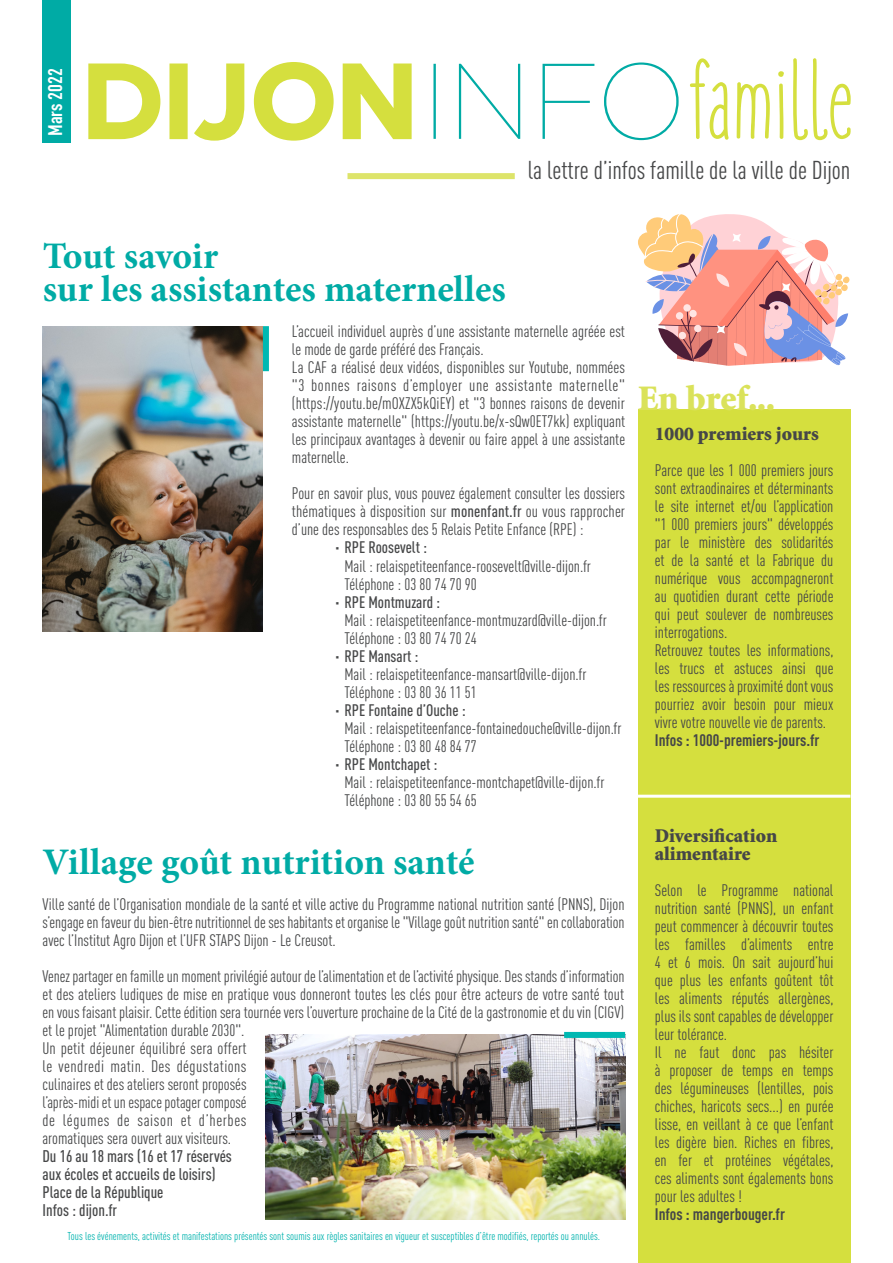
<style>
.page{position:relative;width:893px;height:1263px;background:#fff}
.page>*{position:absolute;margin:0;border:0;box-sizing:border-box;transform-origin:0 0}
.t1{font:700 37.5px "Minion Pro";letter-spacing:-.005em;color:#00aba5}
.t2{font:900 36px "Minion Std";color:#dae25a}
.t3{font:condensed 25.5px "DINOT";color:#464748}
.t4{font:900 19.5px/18px "Minion Std";color:#464748}
.t5{font:700 condensed 19.5px "DINOT";color:#fff}
.t6{font:500 condensed 16.65px "DINOT";color:#464748}
.t7{font:condensed 16.5px/18px "DINOT";color:#464748;text-align:justify}
.t8{font:500 condensed 16.5px "DINOT";color:#464748}
.t9{font:700 condensed 16.5px "DINOT";color:#464748}
.t10{font:condensed 11.25px "DINOT";color:#00b3ae}
.s1{font-weight:500}
</style>
<div class="page">
<div style="left:638px;top:409px;width:212px;height:854px;background:#d5df3e"></div>
<img style="left:43px;top:327px;width:220px;height:304px">
<img style="left:265px;top:1035px;width:360px;height:185px">
<div style="left:564px;top:1032px;width:61px;height:6px;background:#00b8b2"></div>
<div style="left:263px;top:326px;width:6px;height:45px;background:#00b8b2"></div>
<hr style="left:638px;top:795px;width:212px;height:3px;background:#fff">
<svg style="left:638px;top:214px;width:212px;height:152px"></svg>
<div style="left:43px;top:0;width:28px;height:143px;background:#00aba5"></div>
<svg style="left:88px;top:62px;width:324px;height:79px"></svg>
<svg style="left:433px;top:62px;width:246px;height:78px"></svg>
<div style="left:347px;top:173px;width:168px;height:6px;background:#dde46a"></div>
<svg style="left:690px;top:58px;width:161px;height:82px"></svg>
<p class="t5" style="left:43px;top:136px;width:69px;rotate:-90deg">Mars 2022</p>
<p class="t1" style="left:43px;top:230px;width:177px">Tout savoir</p>
<p class="t1" style="left:43px;top:263px;width:465px">sur les assistantes maternelles</p>
<p class="t3" style="left:528px;top:155px;width:324px">la lettre d’infos famille de la ville de Dijon</p>
<p class="t7" style="left:292px;top:323px;width:335px">L’accueil individuel auprès d’une assistante maternelle agréée est le mode de garde préféré des Français.</p>
<p class="t7" style="left:292px;top:359px;width:335px">La CAF a réalisé deux vidéos, disponibles sur Youtube, nommées "3 bonnes raisons d’employer une assistante maternelle" (https://youtu.be/mOXZX5kQiEY) et "3 bonnes raisons de devenir assistante maternelle" (https://youtu.be/x-sQw0ET7kk) expliquant les principaux avantages à devenir ou faire appel à une assistante maternelle.</p>
<p class="t7" style="left:292px;top:485px;width:335px">Pour en savoir plus, vous pouvez également consulter les dossiers thématiques à disposition sur <span class="s1">monenfant.fr</span> ou vous rapprocher d’une des responsables des 5 Relais Petite Enfance (RPE) :</p>
<p class="t8" style="left:334px;top:538px;width:95px">⋅ RPE Roosevelt :</p>
<p class="t7" style="left:344px;top:557px;width:248px">Mail : relaispetiteenfance-roosevelt@ville-dijon.fr</p>
<p class="t7" style="left:344px;top:575px;width:134px">Téléphone : 03 80 74 70 90</p>
<p class="t8" style="left:334px;top:592px;width:108px">⋅ RPE Montmuzard :</p>
<p class="t7" style="left:344px;top:611px;width:264px">Mail : relaispetiteenfance-montmuzard@ville-dijon.fr</p>
<p class="t7" style="left:344px;top:629px;width:134px">Téléphone : 03 80 74 70 24</p>
<p class="t8" style="left:334px;top:646px;width:86px">⋅ RPE Mansart :</p>
<p class="t7" style="left:344px;top:665px;width:243px">Mail : relaispetiteenfance-mansart@ville-dijon.fr</p>
<p class="t7" style="left:344px;top:683px;width:134px">Téléphone : 03 80 36 11 51</p>
<p class="t8" style="left:334px;top:700px;width:133px">⋅ RPE Fontaine d’Ouche :</p>
<p class="t7" style="left:344px;top:719px;width:279px">Mail : relaispetiteenfance-fontainedouche@ville-dijon.fr</p>
<p class="t7" style="left:344px;top:737px;width:134px">Téléphone : 03 80 48 84 77</p>
<p class="t8" style="left:334px;top:754px;width:105px">⋅ RPE Montchapet :</p>
<p class="t7" style="left:344px;top:773px;width:261px">Mail : relaispetiteenfance-montchapet@ville-dijon.fr</p>
<p class="t7" style="left:344px;top:791px;width:134px">Téléphone : 03 80 55 54 65</p>
<p class="t1" style="left:43px;top:835px;width:433px">Village goût nutrition santé</p>
<p class="t7" style="left:43px;top:895px;width:584px">Ville santé de l’Organisation mondiale de la santé et ville active du Programme national nutrition santé (PNNS), Dijon s’engage en faveur du bien-être nutritionnel de ses habitants et organise le "Village goût nutrition santé" en collaboration avec l’Institut Agro Dijon et l’UFR STAPS Dijon - Le Creusot.</p>
<p class="t7" style="left:43px;top:967px;width:583px">Venez partager en famille un moment privilégié autour de l’alimentation et de l’activité physique. Des stands d’information et des ateliers ludiques de mise en pratique vous donneront toutes les clés pour être acteurs de votre santé tout en vous faisant plaisir. Cette édition sera tournée vers l’ouverture prochaine de la Cité de la gastronomie et du vin (CIGV) et le projet "Alimentation durable 2030".</p>
<p class="t7" style="left:43px;top:1039px;width:206px">Un petit déjeuner équilibré sera offert le vendredi matin. Des dégustations culinaires et des ateliers seront proposés l’après-midi et un espace potager composé de légumes de saison et d’herbes aromatiques sera ouvert aux visiteurs.</p>
<p class="t6" style="left:43px;top:1146px;width:191px">Du 16 au 18 mars (16 et 17 réservés</p>
<p class="t6" style="left:43px;top:1164px;width:175px">aux écoles et accueils de loisirs)</p>
<p class="t6" style="left:43px;top:1182px;width:122px">Place de la République</p>
<p class="t6" style="left:43px;top:1200px;width:76px">Infos : dijon.fr</p>
<p class="t10" style="left:68px;top:1229px;width:534px">Tous les événements, activités et manifestations présentés sont soumis aux règles sanitaires en vigueur et susceptibles d’être modifiés, reportés ou annulés.</p>
<p class="t2" style="left:638px;top:380px;width:139px">En bref...</p>
<p class="t4" style="left:655px;top:426px;width:165px">1000 premiers jours</p>
<p class="t7" style="left:655px;top:461px;width:180px">Parce que les 1 000 premiers jours sont extraodinaires et déterminants le site internet et/ou l’application "1 000 premiers jours" développés par le ministère des solidarités et de la santé et la Fabrique du numérique vous accompagneront au quotidien durant cette période qui peut soulever de nombreuses interrogations.</p>
<p class="t7" style="left:655px;top:641px;width:180px">Retrouvez toutes les informations, les trucs et astuces ainsi que les ressources à proximité dont vous pourriez avoir besoin pour mieux vivre votre nouvelle vie de parents.</p>
<p class="t9" style="left:655px;top:730px;width:166px">Infos : 1000-premiers-jours.fr</p>
<p class="t4" style="left:655px;top:827px;width:124px">Diversification alimentaire</p>
<p class="t7" style="left:655px;top:881px;width:180px">Selon le Programme national nutrition santé (PNNS), un enfant peut commencer à découvrir toutes les familles d’aliments entre 4 et 6 mois. On sait aujourd’hui que plus les enfants goûtent tôt les aliments réputés allergènes, plus ils sont capables de développer leur tolérance.</p>
<p class="t7" style="left:655px;top:1043px;width:180px">Il ne faut donc pas hésiter à proposer de temps en temps des légumineuses (lentilles, pois chiches, haricots secs...) en purée lisse, en veillant à ce que l’enfant les digère bien. Riches en fibres, en fer et protéines végétales, ces aliments sont égalements bons pour les adultes !</p>
<p class="t9" style="left:655px;top:1204px;width:132px">Infos : mangerbouger.fr</p>
</div>
